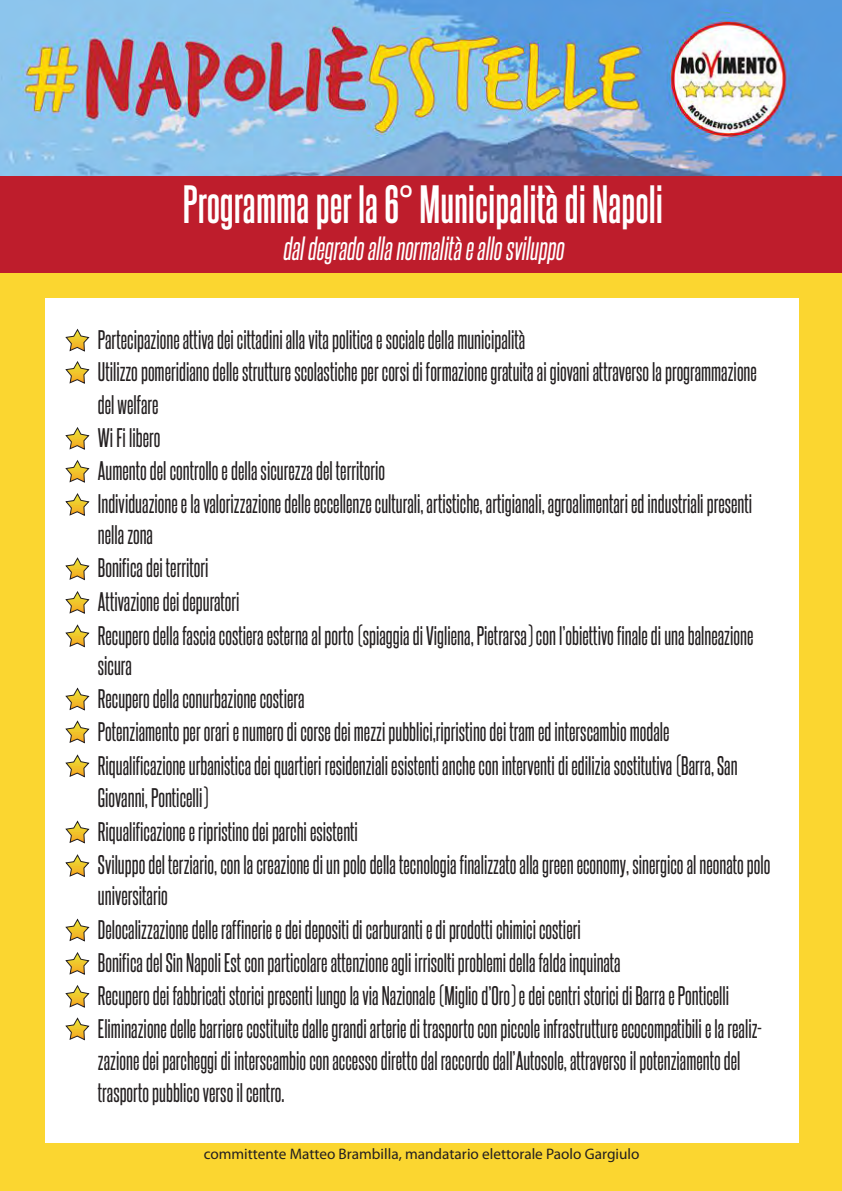
<style>
.page{position:relative;width:842px;height:1191px;background:#fff}
.page>*{position:absolute;margin:0;border:0;box-sizing:border-box;transform-origin:0 0}
.t1{font:700 45.8px "Steelfish Rg";color:#fff}
.t2{font:italic 28.6px "Steelfish Rg";color:#fff}
.t3{font:22.9px/33px "Steelfish Rg";color:#231f20}
.t4{font:15.3px "Myriad Pro";color:#231f20}
</style>
<div class="page">
<img style="left:0;top:0;width:842px;height:176px">
<div style="left:0;top:229px;width:842px;height:962px;background:#fbd630"></div>
<div style="left:45px;top:298px;width:753px;height:844px;background:#fff"></div>
<div style="left:0;top:176px;width:842px;height:96px;background:#be1d2c"></div>
<svg style="left:66px;top:329px;width:24px;height:23px"></svg>
<svg style="left:66px;top:720px;width:24px;height:23px"></svg>
<svg style="left:66px;top:624px;width:24px;height:23px"></svg>
<svg style="left:66px;top:754px;width:24px;height:23px"></svg>
<svg style="left:66px;top:361px;width:24px;height:23px"></svg>
<svg style="left:66px;top:427px;width:24px;height:23px"></svg>
<svg style="left:66px;top:460px;width:24px;height:23px"></svg>
<svg style="left:66px;top:493px;width:24px;height:23px"></svg>
<svg style="left:66px;top:557px;width:24px;height:23px"></svg>
<svg style="left:66px;top:591px;width:24px;height:23px"></svg>
<svg style="left:66px;top:687px;width:24px;height:23px"></svg>
<svg style="left:66px;top:820px;width:24px;height:23px"></svg>
<svg style="left:66px;top:918px;width:24px;height:23px"></svg>
<svg style="left:66px;top:854px;width:24px;height:23px"></svg>
<svg style="left:66px;top:952px;width:24px;height:23px"></svg>
<svg style="left:66px;top:985px;width:24px;height:23px"></svg>
<svg style="left:66px;top:1017px;width:24px;height:23px"></svg>
<h1 class="t1" style="left:183px;top:176px;width:482px">Programma per la 6° Municipalità di Napoli</h1>
<p class="t2" style="left:282px;top:231px;width:283px">dal degrado alla normalità e allo sviluppo</p>
<p class="t3" style="left:98px;top:322px;width:429px">Partecipazione attiva dei cittadini alla vita politica e sociale della municipalità</p>
<p class="t3" style="left:98px;top:355px;width:660px">Utilizzo pomeridiano delle strutture scolastiche per corsi di formazione gratuita ai giovani attraverso la programmazione del welfare<br>Wi Fi libero<br>Aumento del controllo e della sicurezza del territorio<br>Individuazione e la valorizzazione delle eccellenze culturali, artistiche, artigianali, agroalimentari ed industriali presenti</p>
<p class="t3" style="left:98px;top:517px;width:143px;line-height:33.7px">nella zona<br>Bonifica dei territori<br>Attivazione dei depuratori</p>
<p class="t3" style="left:98px;top:619px;width:657px;line-height:30.5px">Recupero della fascia costiera esterna al porto (spiaggia di Vigliena, Pietrarsa) con l’obiettivo finale di una balneazione sicura</p>
<p class="t3" style="left:98px;top:681px;width:208px">Recupero della conurbazione costiera</p>
<p class="t3" style="left:98px;top:714px;width:573px">Potenziamento per orari e numero di corse dei mezzi pubblici,ripristino dei tram ed interscambio modale</p>
<p class="t3" style="left:98px;top:748px;width:641px;line-height:32.4px">Riqualificazione urbanistica dei quartieri residenziali esistenti anche con interventi di edilizia sostitutiva (Barra, San<br>Giovanni, Ponticelli)</p>
<p class="t3" style="left:98px;top:814px;width:262px">Riqualificazione e ripristino dei parchi esistenti</p>
<p class="t3" style="left:98px;top:849px;width:674px;line-height:30.5px">Sviluppo del terziario, con la creazione di un polo della tecnologia finalizzato alla green economy, sinergico al neonato polo universitario</p>
<p class="t3" style="left:98px;top:912px;width:484px">Delocalizzazione delle raffinerie e dei depositi di carburanti e di prodotti chimici costieri</p>
<p class="t3" style="left:98px;top:946px;width:665px;line-height:32.6px">Bonifica del Sin Napoli Est con particolare attenzione agli irrisolti problemi della falda inquinata<br>Recupero dei fabbricati storici presenti lungo la via Nazionale (Miglio d’Oro) e dei centri storici di Barra e Ponticelli Eliminazione delle barriere costituite dalle grandi arterie di trasporto con piccole infrastrutture ecocompatibili e la realiz&shy;zazione dei parcheggi di interscambio con accesso diretto dal raccordo dall’Autosole, attraverso il potenziamento del trasporto pubblico verso il centro.</p>
<p class="t4" style="left:204px;top:1144px;width:437px">committente Matteo Brambilla, mandatario elettorale Paolo Gargiulo</p>
</div>
